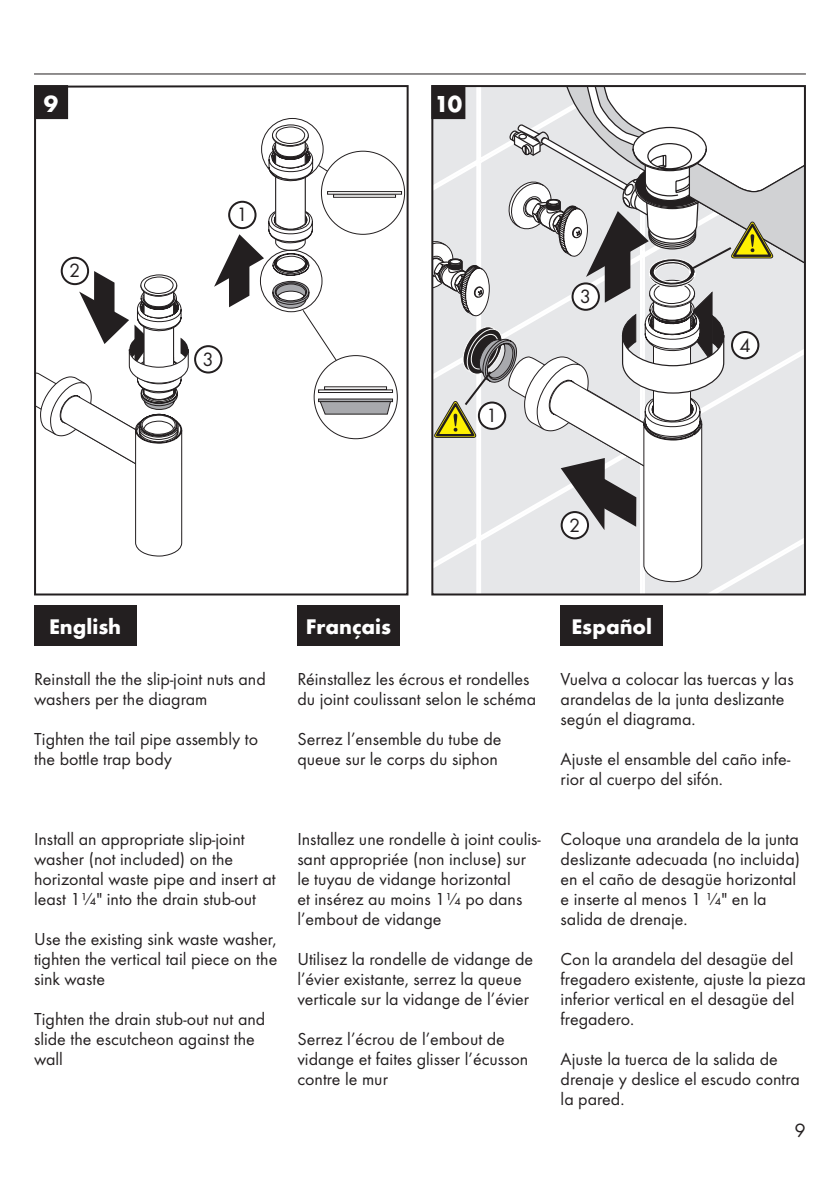
<style>
.page{position:relative;width:840px;height:1191px;background:#fff}
.page>*{position:absolute;margin:0;border:0;box-sizing:border-box;transform-origin:0 0}
.t1{font:700 24px "Futura TOT";color:#fff}
.t2{font:700 22px "Futura TOT";color:#fff}
.t3{font:20px "Futura TOT Boo";color:#231f20}
.t4{font:18px/20px "Futura TOT Boo";color:#231f20}
</style>
<div class="page">
<hr style="left:34px;top:74px;width:771px;height:1px;background:#231f20">
<div style="left:34px;top:605px;width:102px;height:41px;background:#231f20"></div>
<div style="left:297px;top:605px;width:102px;height:41px;background:#231f20"></div>
<div style="left:560px;top:605px;width:102px;height:41px;background:#231f20"></div>
<svg style="left:37px;top:271px;width:152px;height:285px"></svg>
<div style="left:34px;top:85px;width:374px;height:510px;border:2px solid #231f20"></div>
<svg style="left:319px;top:402px;width:72px;height:13px"></svg>
<div style="left:318px;top:399px;width:74px;height:3px;border:1px solid #231f20"></div>
<div style="left:318px;top:390px;width:74px;height:3px;border:1px solid #231f20"></div>
<div style="left:324px;top:386px;width:62px;height:4px;border:1px solid #231f20"></div>
<div style="left:327px;top:191px;width:74px;height:3px;border:1px solid #231f20"></div>
<div style="left:333px;top:194px;width:62px;height:3px;border:1px solid #231f20"></div>
<svg style="left:214px;top:124px;width:123px;height:238px"></svg>
<div style="left:260px;top:250px;width:62px;height:62px;border:1px solid #231f20;border-radius:50%"></div>
<div style="left:261px;top:118px;width:62px;height:62px;border:1px solid #231f20;border-radius:50%"></div>
<svg style="left:432px;top:86px;width:372px;height:496px"></svg>
<div style="left:229px;top:202px;width:26px;height:26px;background:#fff;border-radius:50%"></div>
<div style="left:228px;top:201px;width:28px;height:28px;border:2px solid #231f20;border-radius:50%"></div>
<div style="left:62px;top:258px;width:26px;height:26px;background:#fff;border-radius:50%"></div>
<div style="left:61px;top:257px;width:28px;height:28px;border:2px solid #231f20;border-radius:50%"></div>
<div style="left:195px;top:346px;width:26px;height:26px;background:#fff;border-radius:50%"></div>
<div style="left:194px;top:345px;width:28px;height:28px;border:2px solid #231f20;border-radius:50%"></div>
<div style="left:478px;top:402px;width:27px;height:27px;background:#fff;border-radius:50%"></div>
<div style="left:477px;top:401px;width:29px;height:29px;border:2px solid #231f20;border-radius:50%"></div>
<div style="left:572px;top:283px;width:26px;height:27px;background:#fff;border-radius:50%"></div>
<div style="left:571px;top:282px;width:28px;height:29px;border:2px solid #231f20;border-radius:50%"></div>
<div style="left:561px;top:512px;width:26px;height:26px;background:#fff;border-radius:50%"></div>
<div style="left:560px;top:511px;width:28px;height:28px;border:2px solid #231f20;border-radius:50%"></div>
<div style="left:731px;top:332px;width:27px;height:26px;background:#fff;border-radius:50%"></div>
<div style="left:730px;top:331px;width:29px;height:28px;border:2px solid #231f20;border-radius:50%"></div>
<div style="left:35px;top:86px;width:32px;height:32px;background:#231f20"></div>
<div style="left:34px;top:85px;width:34px;height:34px;border:2px solid #231f20"></div>
<div style="left:432px;top:86px;width:32px;height:32px;background:#231f20"></div>
<div style="left:431px;top:85px;width:34px;height:34px;border:2px solid #231f20"></div>
<h1 class="t1" style="left:44px;top:89px;width:16px">9</h1>
<h1 class="t1" style="left:434px;top:89px;width:29px">10</h1>
<p class="t3" style="left:69px;top:259px;width:13px">2</p>
<p class="t3" style="left:236px;top:203px;width:13px">1</p>
<p class="t3" style="left:202px;top:347px;width:13px">3</p>
<p class="t3" style="left:486px;top:403px;width:13px">1</p>
<p class="t3" style="left:579px;top:284px;width:13px">3</p>
<p class="t3" style="left:568px;top:513px;width:13px">2</p>
<p class="t3" style="left:739px;top:333px;width:13px">4</p>
<p class="t2" style="left:49px;top:613px;width:74px">English</p>
<p class="t2" style="left:305px;top:613px;width:87px">Français</p>
<p class="t2" style="left:571px;top:613px;width:82px">Español</p>
<p class="t4" style="left:297px;top:669px;width:240px">Réinstallez les écrous et rondelles du joint coulissant selon le schéma</p>
<p class="t4" style="left:297px;top:729px;width:205px">Serrez l’ensemble du tube de queue sur le corps du siphon</p>
<p class="t4" style="left:560px;top:669px;width:234px">Vuelva a colocar las tuercas y las arandelas de la junta deslizante según el diagrama.</p>
<p class="t4" style="left:560px;top:749px;width:231px">Ajuste el ensamble del caño infe&shy;rior al cuerpo del sifón.</p>
<p class="t4" style="left:34px;top:669px;width:233px">Reinstall the the slip-joint nuts and washers per the diagram</p>
<p class="t4" style="left:34px;top:729px;width:225px">Tighten the tail pipe assembly to the bottle trap body</p>
<p class="t4" style="left:34px;top:829px;width:243px">Install an appropriate slip-joint washer (not included) on the horizontal waste pipe and insert at least 1¼" into the drain stub-out</p>
<p class="t4" style="left:34px;top:929px;width:245px;text-align:justify">Use the existing sink waste washer, tighten the vertical tail piece on the sink waste</p>
<p class="t4" style="left:34px;top:1009px;width:233px">Tighten the drain stub-out nut and slide the escutcheon against the wall</p>
<p class="t4" style="left:297px;top:829px;width:245px">Installez une rondelle à joint coulis&shy;sant appropriée (non incluse) sur le tuyau de vidange horizontal<br>et insérez au moins 1¼ po dans l’embout de vidange</p>
<p class="t4" style="left:297px;top:949px;width:237px">Utilisez la rondelle de vidange de l’évier existante, serrez la queue verticale sur la vidange de l’évier</p>
<p class="t4" style="left:297px;top:1029px;width:232px">Serrez l’écrou de l’embout de vidange et faites glisser l’écusson contre le mur</p>
<p class="t4" style="left:560px;top:829px;width:241px">Coloque una arandela de la junta deslizante adecuada (no incluida) en el caño de desagüe horizontal e inserte al menos 1 ¼" en la salida de drenaje.</p>
<p class="t4" style="left:560px;top:949px;width:246px">Con la arandela del desagüe del fregadero existente, ajuste la pieza inferior vertical en el desagüe del fregadero.</p>
<p class="t4" style="left:560px;top:1049px;width:240px">Ajuste la tuerca de la salida de drenaje y deslice el escudo contra la pared.</p>
<p class="t3" style="left:794px;top:1118px;width:13px">9</p>
</div>
